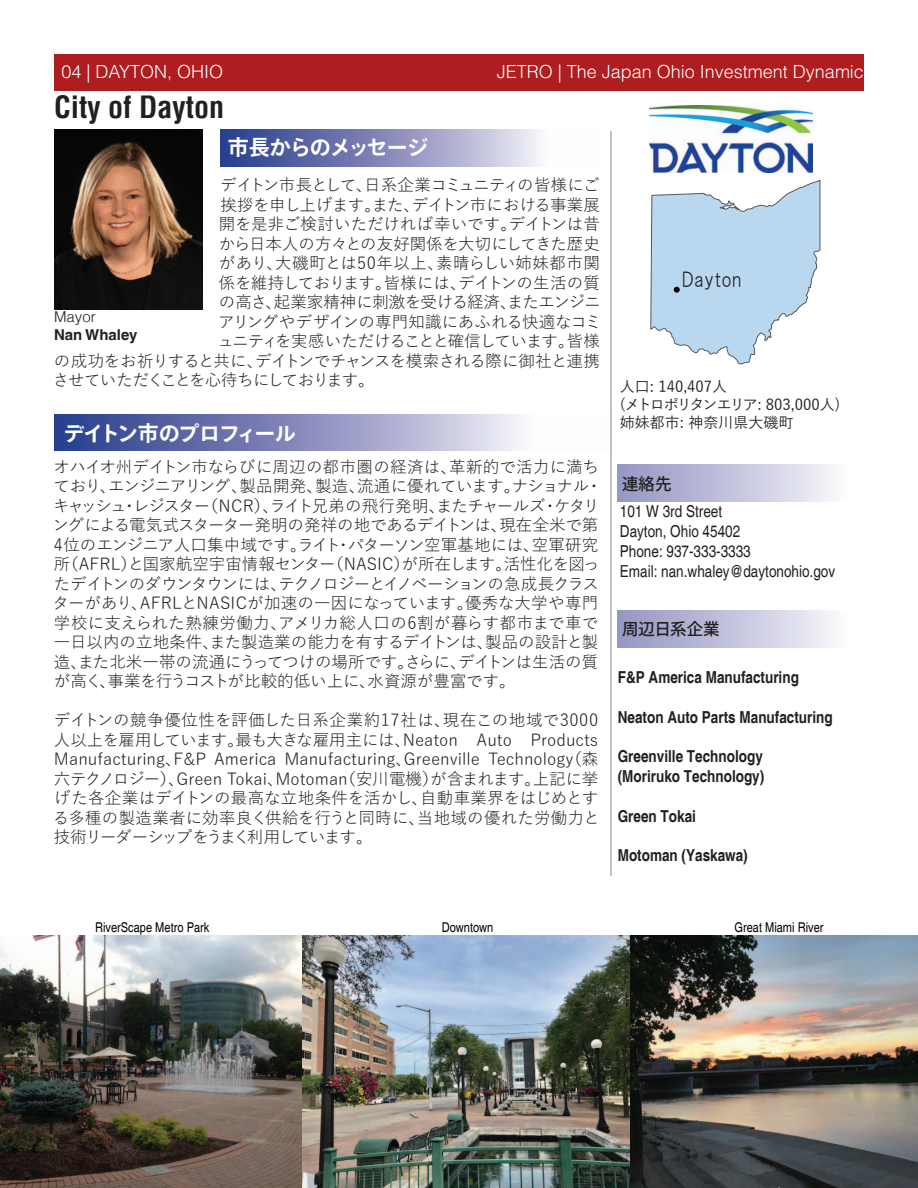
<style>
.page{position:relative;width:918px;height:1188px;background:#fff}
.page>*{position:absolute;margin:0;border:0;box-sizing:border-box;transform-origin:0 0}
.t1{font:700 condensed 30px "Helvetica LT";color:#231f20}
.t2{font:700 21px "Ryo Gothic Plus N";letter-spacing:-.055em;color:#fff}
.t3{font:20.1px "HGP Gothic M";color:#201d1e}
.t4{font:300 18px "Helvetica LT Std";color:#fff}
.t5{font:16.5px/19.5px "Yu Gothic";letter-spacing:-.015em;color:#231f20}
.t6{font:700 condensed 16.5px/19.8px "Helvetica";color:#231f20}
.t7{font:condensed 16.5px/19.8px "Helvetica";color:#231f20}
.t8{font:16.5px "Yu Gothic";letter-spacing:-.04em;color:#231f20}
.t9{font:16.5px "Yu Gothic";letter-spacing:.03em;color:#231f20}
.t10{font:16.5px "Yu Gothic";letter-spacing:-.06em;color:#231f20}
.t11{font:16.5px "Yu Gothic";letter-spacing:-.075em;color:#231f20}
.t12{font:500 16.5px "Ryo Gothic Plus N";color:#231f20}
.t13{font:500 15px/18px "Yu Gothic";color:#231f20}
.t14{font:700 15px "Helvetica LT";color:#231f20}
.t15{font:300 15px "Helvetica LT";color:#231f20}
.t16{font:condensed 13.5px "Helvetica";color:#000}
</style>
<div class="page">
<div style="left:54px;top:54px;width:810px;height:37px;background:#ae1d20"></div>
<div style="left:618px;top:611px;width:268px;height:36px;background:linear-gradient(to right,#9494c2,#fff)"></div>
<div style="left:618px;top:464px;width:268px;height:37px;background:linear-gradient(to right,#9494c2,#fff)"></div>
<img style="left:54px;top:129px;width:148px;height:180px">
<svg style="left:54px;top:415px;width:465px;height:36px;background:#858cbc"></svg>
<hr style="left:610px;top:131px;width:2px;height:745px;background:#adaeb2">
<img style="left:649px;top:105px;width:163px;height:68px">
<svg style="left:650px;top:180px;width:170px;height:184px"></svg>
<img style="left:0;top:935px;width:631px;height:253px">
<img style="left:631px;top:935px;width:287px;height:253px">
<svg style="left:220px;top:129px;width:319px;height:37px;background:#858cbc"></svg>
<p class="t4" style="left:62px;top:60px;width:163px">04 | DAYTON, OHIO</p>
<h1 class="t1" style="left:54px;top:88px;width:172px">City of Dayton</h1>
<p class="t2" style="left:228px;top:134px;width:202px">市長からのメッセージ</p>
<p class="t4" style="left:497px;top:60px;width:369px">JETRO | The Japan Ohio Investment Dynamic</p>
<p class="t8" style="left:220px;top:170px;width:381px">デイトン市長として、日系企業コミュニティの皆様にご</p>
<p class="t5" style="left:220px;top:193px;width:381px">挨拶を申し上げます。また、デイトン市における事業展</p>
<p class="t5" style="left:219px;top:212px;width:382px">開を是非ご検討いただければ幸いです。デイトンは昔</p>
<p class="t5" style="left:219px;top:232px;width:383px">から日本人の方々との友好関係を大切にしてきた歴史</p>
<p class="t9" style="left:219px;top:248px;width:383px">があり、大磯町とは50年以上、素晴らしい姉妹都市関</p>
<p class="t5" style="left:219px;top:271px;width:382px">係を維持しております。皆様には、デイトンの生活の質</p>
<p class="t5" style="left:219px;top:290px;width:383px">の高さ、起業家精神に刺激を受ける経済、またエンジニ</p>
<p class="t5" style="left:218px;top:310px;width:385px">アリングやデザインの専門知識にあふれる快適なコミ</p>
<p class="t10" style="left:217px;top:326px;width:384px">ュニティを実感いただけることと確信しています。皆様</p>
<p class="t8" style="left:54px;top:345px;width:548px">の成功をお祈りすると共に、デイトンでチャンスを模索される際に御社と連携</p>
<p class="t11" style="left:53px;top:365px;width:323px">させていただくことを心待ちにしております。</p>
<p class="t15" style="left:54px;top:307px;width:43px">Mayor</p>
<p class="t14" style="left:54px;top:325px;width:85px">Nan Whaley</p>
<p class="t2" style="left:63px;top:420px;width:234px">デイトン市のプロフィール</p>
<p class="t5" style="left:53px;top:455px;width:551px">オハイオ州デイトン市ならびに周辺の都市圏の経済は、革新的で活力に満ちており、エンジニアリング、製品開発、製造、流通に優れています。ナショナル・キャッシュ・レジスター（NCR）、ライト兄弟の飛行発明、またチャールズ・ケタリングによる電気式スターター発明の発祥の地であるデイトンは、現在全米で第4位のエンジニア人口集中域です。ライト・パターソン空軍基地には、空軍研究所（AFRL）と国家航空宇宙情報センター（NASIC）が所在します。活性化を図ったデイトンのダウンタウンには、テクノロジーとイノベーションの急成長クラスターがあり、AFRLとNASICが加速の一因になっています。優秀な大学や専門学校に支えられた熟練労働力、アメリカ総人口の6割が暮らす都市まで車で一日以内の立地条件、また製造業の能力を有するデイトンは、製品の設計と製造、また北米一帯の流通にうってつけの場所です。さらに、デイトンは生活の質が高く、事業を行うコストが比較的低い上に、水資源が豊富です。</p>
<p class="t5" style="left:53px;top:708px;width:549px;text-align:justify">デイトンの競争優位性を評価した日系企業約17社は、現在この地域で3000人以上を雇用しています。最も大きな雇用主には、Neaton Auto Products Manufacturing、F&amp;P America Manufacturing、Greenville Technology（森六テクノロジー）、Green Tokai、Motoman（安川電機）が含まれます。上記に挙げた各企業はデイトンの最高な立地条件を活かし、自動車業界をはじめとする多種の製造業者に効率良く供給を行うと同時に、当地域の優れた労働力と技術リーダーシップをうまく利用しています。</p>
<p class="t3" style="left:682px;top:269px;width:61px">Dayton</p>
<p class="t13" style="left:620px;top:375px;width:222px">人口: 140,407人<br>(メトロポリタンエリア: 803,000人)姉妹都市: 神奈川県大磯町</p>
<p class="t12" style="left:622px;top:473px;width:51px">連絡先</p>
<p class="t7" style="left:620px;top:502px;width:217px">101 W 3rd Street<br>Dayton, Ohio 45402<br>Phone: 937-333-3333<br>Email: nan.whaley@daytonohio.gov</p>
<p class="t12" style="left:622px;top:618px;width:99px">周辺日系企業</p>
<p class="t6" style="left:618px;top:668px;width:183px">F&amp;P America Manufacturing</p>
<p class="t6" style="left:618px;top:707px;width:216px">Neaton Auto Parts Manufacturing</p>
<p class="t6" style="left:618px;top:747px;width:148px">Greenville Technology (Moriruko Technology)</p>
<p class="t6" style="left:618px;top:806px;width:80px">Green Tokai</p>
<p class="t6" style="left:618px;top:846px;width:132px">Motoman (Yaskawa)</p>
<p class="t16" style="left:95px;top:920px;width:116px">RiverScape Metro Park</p>
<p class="t16" style="left:442px;top:920px;width:53px">Downtown</p>
<p class="t16" style="left:734px;top:920px;width:91px">Great Miami River</p>
</div>
